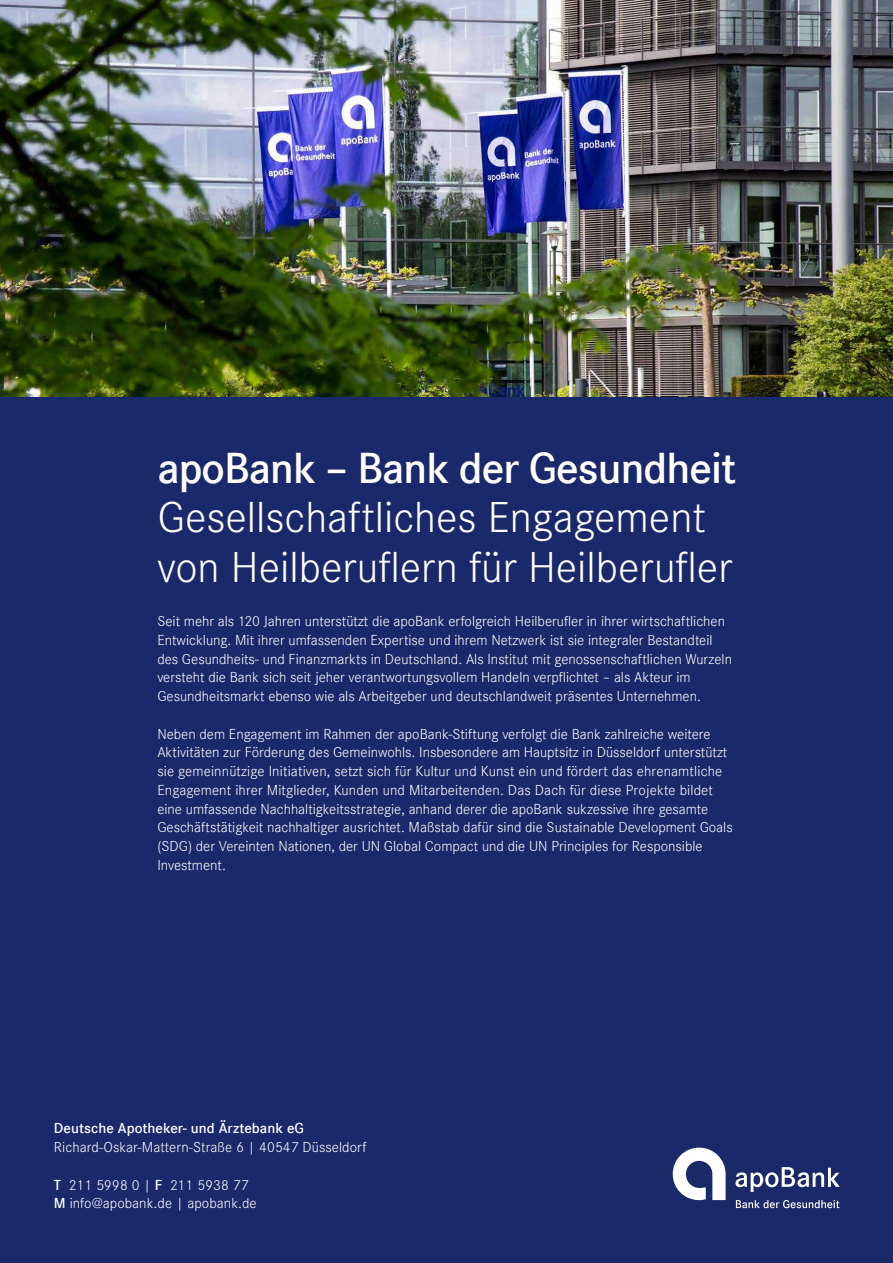
<style>
.page{position:relative;width:893px;height:1263px;background:#192969}
.page>*{position:absolute;margin:0;border:0;box-sizing:border-box;transform-origin:0 0}
.t1{font:300 45px/49.5px "Corporate S";color:#fff}
.t2{font:600 45px "Corporate S";letter-spacing:-.02em;color:#fff}
.t3{font:15px/18.8px "Corporate S Ligh";color:#fff}
.t4{font:300 15px/18.8px "Corporate S";letter-spacing:.005em;color:#fff}
.t5{font:600 15px "Corporate S";letter-spacing:.005em;color:#fff}
.s1{font-weight:600}
</style>
<div class="page">
<svg style="left:673px;top:1147px;width:167px;height:61px"></svg>
<img style="left:0;top:0;width:893px;height:396px">
<h1 class="t2" style="left:157px;top:442px;width:580px">apoBank – Bank der Gesundheit</h1>
<h1 class="t1" style="left:157px;top:491px;width:576px">Gesellschaftliches Engagement von Heilberuflern für Heilberufler</h1>
<p class="t3" style="left:157px;top:612px;width:576px">Seit mehr als 120 Jahren unterstützt die apoBank erfolgreich Heilberufler in ihrer wirtschaftlichen Entwicklung. Mit ihrer umfassenden Expertise und ihrem Netzwerk ist sie integraler Bestandteil des Gesundheits- und Finanzmarkts in Deutschland. Als Institut mit genossenschaftlichen Wurzeln versteht die Bank sich seit jeher verantwortungsvollem Handeln verpflichtet – als Akteur im Gesundheitsmarkt ebenso wie als Arbeitgeber und deutschlandweit präsentes Unternehmen.</p>
<p class="t3" style="left:157px;top:724px;width:577px">Neben dem Engagement im Rahmen der apoBank-Stiftung verfolgt die Bank zahlreiche weitere Aktivitäten zur Förderung des Gemeinwohls. Insbesondere am Hauptsitz in Düsseldorf unterstützt sie gemeinnützige Initiativen, setzt sich für Kultur und Kunst ein und fördert das ehrenamtliche Engagement ihrer Mitglieder, Kunden und Mitarbeitenden. Das Dach für diese Projekte bildet eine umfassende Nachhaltigkeitsstrategie, anhand derer die apoBank sukzessive ihre gesamte Geschäftstätigkeit nachhaltiger ausrichtet. Maßstab dafür sind die Sustainable Development Goals (SDG) der Vereinten Nationen, der UN Global Compact und die UN Principles for Responsible Investment.</p>
<p class="t5" style="left:54px;top:1120px;width:252px">Deutsche Apotheker- und Ärztebank eG</p>
<p class="t4" style="left:54px;top:1137px;width:314px">Richard-Oskar-Mattern-Straße 6 | 40547 Düsseldorf</p>
<p class="t4" style="left:54px;top:1175px;width:204px"><span class="s1">T</span> 211 5998 0 | <span class="s1">F</span> 211 5938 77<br><span class="s1">M</span> info@apobank.de | apobank.de</p>
</div>
